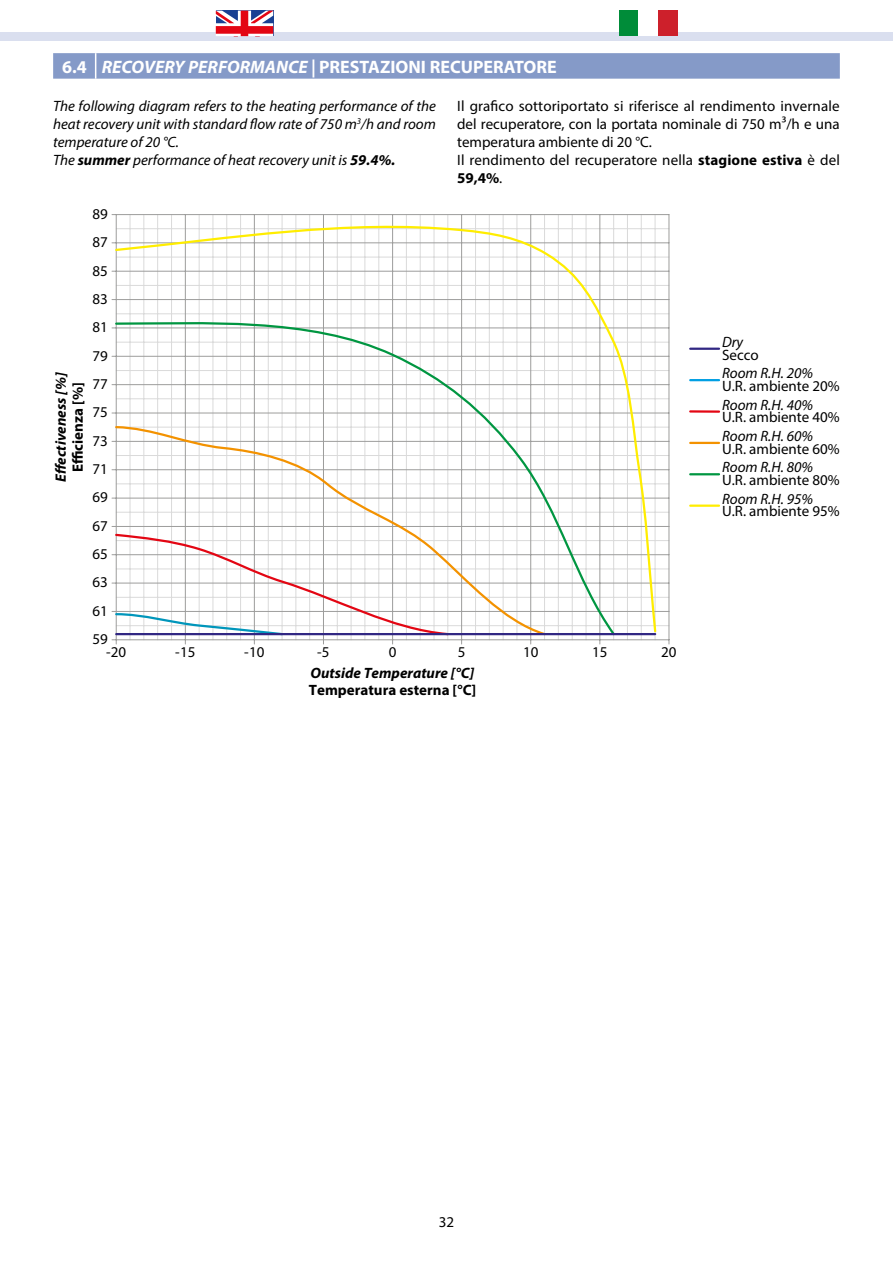
<style>
.page{position:relative;width:893px;height:1263px;background:#fff}
.page>*{position:absolute;margin:0;border:0;box-sizing:border-box;transform-origin:0 0}
.t1{font:700 18px "Myriad Pro";color:#fff}
.t2{font:15px/18px "Myriad Pro";color:#000}
.t3{font:italic 15px/18px "Myriad Pro";color:#000}
.t4{font:italic 700 15px "Myriad Pro";color:#000}
.t5{font:700 15px "Myriad Pro";color:#000}
.s1{font-style:italic}
.s2{font-weight:700}
</style>
<div class="page">
<div style="left:0;top:32px;width:893px;height:8px;background:#dadfef"></div>
<svg style="left:216px;top:11px;width:57px;height:25px"></svg>
<div style="left:620px;top:11px;width:19px;height:25px;background:#008c39"></div>
<div style="left:639px;top:11px;width:19px;height:25px;background:#fff"></div>
<div style="left:658px;top:11px;width:19px;height:25px;background:#cd202b"></div>
<hr style="left:116px;top:228px;width:553px;height:1px;background:#dadada">
<hr style="left:116px;top:257px;width:553px;height:1px;background:#dadada">
<hr style="left:116px;top:285px;width:553px;height:1px;background:#dadada">
<hr style="left:116px;top:313px;width:553px;height:1px;background:#dadada">
<hr style="left:116px;top:342px;width:553px;height:1px;background:#dadada">
<hr style="left:116px;top:370px;width:553px;height:1px;background:#dadada">
<hr style="left:116px;top:398px;width:553px;height:1px;background:#dadada">
<hr style="left:116px;top:427px;width:553px;height:1px;background:#dadada">
<hr style="left:116px;top:455px;width:553px;height:1px;background:#dadada">
<hr style="left:116px;top:483px;width:553px;height:1px;background:#dadada">
<hr style="left:116px;top:512px;width:553px;height:1px;background:#dadada">
<hr style="left:116px;top:540px;width:553px;height:1px;background:#dadada">
<hr style="left:116px;top:568px;width:553px;height:1px;background:#dadada">
<hr style="left:116px;top:597px;width:553px;height:1px;background:#dadada">
<hr style="left:116px;top:625px;width:553px;height:1px;background:#dadada">
<hr style="left:655px;top:215px;width:1px;height:425px;background:#dadada">
<hr style="left:641px;top:215px;width:1px;height:425px;background:#dadada">
<hr style="left:627px;top:215px;width:1px;height:425px;background:#dadada">
<hr style="left:613px;top:215px;width:1px;height:425px;background:#dadada">
<hr style="left:586px;top:215px;width:1px;height:425px;background:#dadada">
<hr style="left:572px;top:215px;width:1px;height:425px;background:#dadada">
<hr style="left:558px;top:215px;width:1px;height:425px;background:#dadada">
<hr style="left:544px;top:215px;width:1px;height:425px;background:#dadada">
<hr style="left:516px;top:215px;width:1px;height:425px;background:#dadada">
<hr style="left:503px;top:215px;width:1px;height:425px;background:#dadada">
<hr style="left:489px;top:215px;width:1px;height:425px;background:#dadada">
<hr style="left:475px;top:215px;width:1px;height:425px;background:#dadada">
<hr style="left:447px;top:215px;width:1px;height:425px;background:#dadada">
<hr style="left:434px;top:215px;width:1px;height:425px;background:#dadada">
<hr style="left:420px;top:215px;width:1px;height:425px;background:#dadada">
<hr style="left:406px;top:215px;width:1px;height:425px;background:#dadada">
<hr style="left:378px;top:215px;width:1px;height:425px;background:#dadada">
<hr style="left:364px;top:215px;width:1px;height:425px;background:#dadada">
<hr style="left:351px;top:215px;width:1px;height:425px;background:#dadada">
<hr style="left:337px;top:215px;width:1px;height:425px;background:#dadada">
<hr style="left:309px;top:215px;width:1px;height:425px;background:#dadada">
<hr style="left:295px;top:215px;width:1px;height:425px;background:#dadada">
<hr style="left:282px;top:215px;width:1px;height:425px;background:#dadada">
<hr style="left:268px;top:215px;width:1px;height:425px;background:#dadada">
<hr style="left:240px;top:215px;width:1px;height:425px;background:#dadada">
<hr style="left:226px;top:215px;width:1px;height:425px;background:#dadada">
<hr style="left:212px;top:215px;width:1px;height:425px;background:#dadada">
<hr style="left:199px;top:215px;width:1px;height:425px;background:#dadada">
<hr style="left:171px;top:215px;width:1px;height:425px;background:#dadada">
<hr style="left:157px;top:215px;width:1px;height:425px;background:#dadada">
<hr style="left:143px;top:215px;width:1px;height:425px;background:#dadada">
<hr style="left:130px;top:215px;width:1px;height:425px;background:#dadada">
<hr style="left:116px;top:214px;width:553px;height:1px;background:#9d9d9c">
<hr style="left:116px;top:242px;width:553px;height:1px;background:#9d9d9c">
<hr style="left:116px;top:271px;width:553px;height:1px;background:#9d9d9c">
<hr style="left:116px;top:299px;width:553px;height:1px;background:#9d9d9c">
<hr style="left:116px;top:327px;width:553px;height:1px;background:#9d9d9c">
<hr style="left:116px;top:356px;width:553px;height:1px;background:#9d9d9c">
<hr style="left:116px;top:384px;width:553px;height:1px;background:#9d9d9c">
<hr style="left:116px;top:413px;width:553px;height:1px;background:#9d9d9c">
<hr style="left:116px;top:441px;width:553px;height:1px;background:#9d9d9c">
<hr style="left:116px;top:469px;width:553px;height:1px;background:#9d9d9c">
<hr style="left:116px;top:498px;width:553px;height:1px;background:#9d9d9c">
<hr style="left:116px;top:526px;width:553px;height:1px;background:#9d9d9c">
<hr style="left:116px;top:554px;width:553px;height:1px;background:#9d9d9c">
<hr style="left:116px;top:583px;width:553px;height:1px;background:#9d9d9c">
<hr style="left:116px;top:611px;width:553px;height:1px;background:#9d9d9c">
<hr style="left:668px;top:215px;width:1px;height:425px;background:#9d9d9c">
<hr style="left:599px;top:215px;width:1px;height:425px;background:#9d9d9c">
<hr style="left:530px;top:215px;width:1px;height:425px;background:#9d9d9c">
<hr style="left:461px;top:215px;width:1px;height:425px;background:#9d9d9c">
<hr style="left:392px;top:215px;width:1px;height:425px;background:#9d9d9c">
<hr style="left:323px;top:215px;width:1px;height:425px;background:#9d9d9c">
<hr style="left:254px;top:215px;width:1px;height:425px;background:#9d9d9c">
<hr style="left:185px;top:215px;width:1px;height:425px;background:#9d9d9c">
<hr style="left:116px;top:215px;width:1px;height:425px;background:#9d9d9c">
<hr style="left:116px;top:639px;width:553px;height:1px;background:#9d9d9c">
<hr style="left:690px;top:379px;width:29px;height:2px;background:#009fe3">
<hr style="left:690px;top:348px;width:29px;height:2px;background:#312783">
<hr style="left:690px;top:410px;width:29px;height:3px;background:#e30613">
<hr style="left:690px;top:442px;width:29px;height:2px;background:#f39200">
<hr style="left:690px;top:473px;width:29px;height:2px;background:#009641">
<hr style="left:690px;top:504px;width:29px;height:3px;background:#ffed00">
<svg style="left:114px;top:219px;width:544px;height:415px"></svg>
<svg style="left:114px;top:317px;width:503px;height:320px"></svg>
<svg style="left:114px;top:425px;width:433px;height:212px"></svg>
<svg style="left:112px;top:526px;width:338px;height:118px"></svg>
<hr style="left:116px;top:633px;width:539px;height:2px;background:#312783">
<svg style="left:53px;top:53px;width:787px;height:26px;background:#879cc9"></svg>
<p class="t1" style="left:62px;top:55px;width:496px">6.4 <span class="s1">RECOVERY PERFORMANCE |</span> PRESTAZIONI RECUPERATORE</p>
<p class="t3" style="left:53px;top:97px;width:384px">The following diagram refers to the heating performance of the heat recovery unit with standard flow rate of 750 m<sup>3</sup>/h and room temperature of 20 °C.<br>The <span class="s2">summer</span> performance of heat recovery unit is <span class="s2">59.4%.</span></p>
<p class="t2" style="left:92px;top:205px;width:17px">89</p>
<p class="t2" style="left:92px;top:233px;width:17px">87</p>
<p class="t2" style="left:92px;top:261px;width:17px">85</p>
<p class="t2" style="left:92px;top:290px;width:17px">83</p>
<p class="t2" style="left:92px;top:318px;width:17px">81</p>
<p class="t4" style="left:51px;top:482px;width:111px;rotate:-90deg">E ectiveness [%]</p>
<p class="t5" style="left:68px;top:472px;width:91px;rotate:-90deg">E cienza [%]</p>
<p class="t2" style="left:92px;top:346px;width:17px">79</p>
<p class="t2" style="left:92px;top:375px;width:17px">77</p>
<p class="t2" style="left:92px;top:403px;width:17px">75</p>
<p class="t2" style="left:92px;top:431px;width:17px">73</p>
<p class="t2" style="left:92px;top:460px;width:17px">71</p>
<p class="t2" style="left:92px;top:488px;width:17px">69</p>
<p class="t2" style="left:92px;top:517px;width:17px">67</p>
<p class="t2" style="left:92px;top:545px;width:17px">65</p>
<p class="t2" style="left:92px;top:573px;width:17px">63</p>
<p class="t2" style="left:92px;top:601px;width:17px">61</p>
<p class="t2" style="left:92px;top:630px;width:17px">59</p>
<p class="t2" style="left:457px;top:97px;width:384px">Il grafico sottoriportato si riferisce al rendimento invernale del recuperatore, con la portata nominale di 750 m3/h e una temperatura ambiente di 20 °C.<br>Il rendimento del recuperatore nella <span class="s2">stagione estiva</span> è del <span class="s2">59,4%</span>.</p>
<p class="t3" style="left:722px;top:332px;width:23px">Dry</p>
<p class="t2" style="left:722px;top:345px;width:38px">Secco</p>
<p class="t3" style="left:722px;top:395px;width:93px">Room R.H. 40%</p>
<p class="t2" style="left:722px;top:408px;width:119px">U.R. ambiente 40%</p>
<p class="t3" style="left:722px;top:427px;width:93px">Room R.H. 60%</p>
<p class="t2" style="left:722px;top:439px;width:119px">U.R. ambiente 60%</p>
<p class="t3" style="left:722px;top:458px;width:93px">Room R.H. 80%</p>
<p class="t2" style="left:722px;top:471px;width:119px">U.R. ambiente 80%</p>
<p class="t3" style="left:722px;top:489px;width:93px">Room R.H. 95%</p>
<p class="t2" style="left:722px;top:502px;width:119px">U.R. ambiente 95%</p>
<p class="t3" style="left:722px;top:364px;width:93px">Room R.H. 20%</p>
<p class="t2" style="left:722px;top:377px;width:119px">U.R. ambiente 20%</p>
<p class="t2" style="left:106px;top:642px;width:22px">-20</p>
<p class="t2" style="left:175px;top:642px;width:22px">-15</p>
<p class="t2" style="left:244px;top:642px;width:22px">-10</p>
<p class="t2" style="left:317px;top:642px;width:14px">-5</p>
<p class="t2" style="left:389px;top:642px;width:9px">0</p>
<p class="t2" style="left:458px;top:642px;width:9px">5</p>
<p class="t2" style="left:523px;top:642px;width:17px">10</p>
<p class="t2" style="left:592px;top:642px;width:17px">15</p>
<p class="t2" style="left:661px;top:642px;width:17px">20</p>
<p class="t4" style="left:311px;top:663px;width:165px">Outside Temperature [°C]</p>
<p class="t5" style="left:309px;top:680px;width:169px">Temperatura esterna [°C]</p>
<p class="t2" style="left:439px;top:1212px;width:17px">32</p>
</div>
